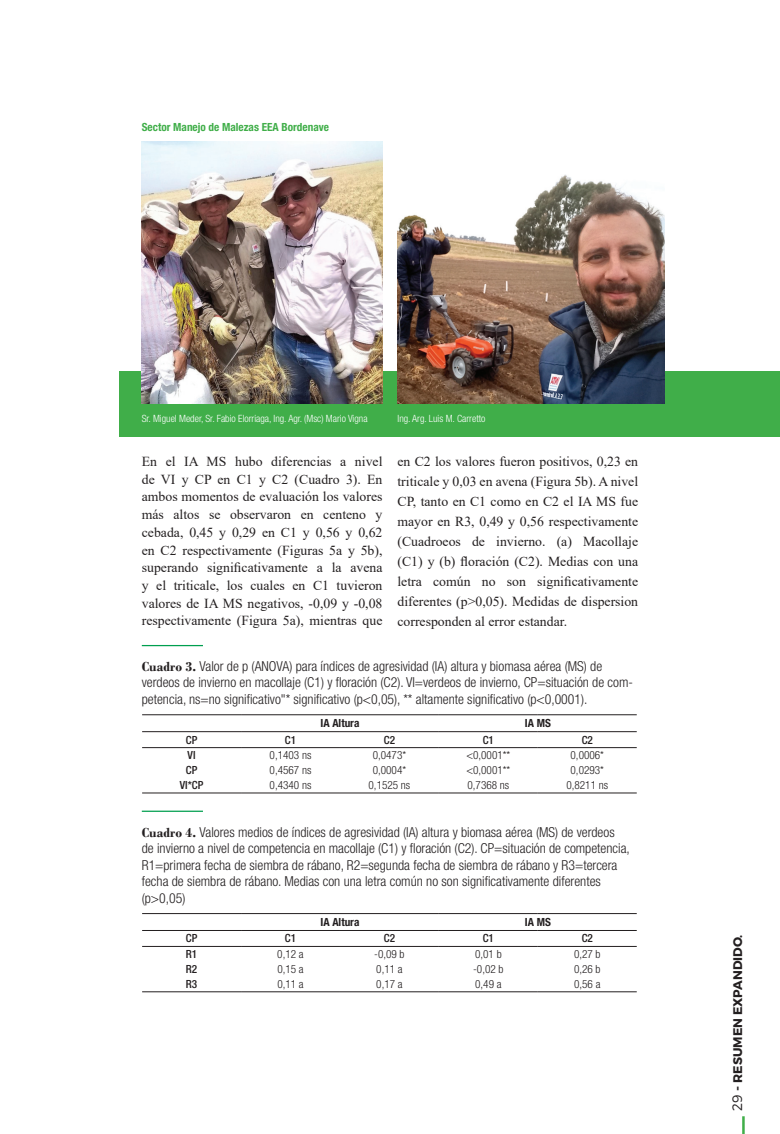
<style>
.page{position:relative;width:780px;height:1134px;background:#fff}
.page>*{position:absolute;margin:0;border:0;box-sizing:border-box;transform-origin:0 0}
.t1{font:13.75px/17.8px "Times New Roman";color:#231f20;text-align:justify}
.t2{font:300 condensed 13.75px/16.5px "Helvetica Neue LT Std";color:#231f20}
.t3{font:700 12.5px "Montserrat";color:#231f20}
.t4{font:300 condensed 11.25px "Helvetica Neue LT Std";color:#231f20}
.t5{font:500 condensed 11.25px "Helvetica Neue LT Std";color:#231f20}
.t6{font:700 condensed 11.25px "Helvetica Neue LT Std";color:#40ae49}
.t7{font:700 condensed 11.25px "Helvetica Neue LT Std";color:#231f20}
.t8{font:300 condensed 10px "Helvetica Neue LT Std";color:#fff}
.s1{font-family:"Bodoni";font-weight:700;font-stretch:normal}
.s2{font-weight:300;font-size:13.75px}
.s3{font-size:13.75px}
</style>
<div class="page">
<hr style="left:142px;top:811px;width:61px;height:1px;background:#009f4f">
<hr style="left:142px;top:913px;width:99px;height:1px;background:#231f20">
<hr style="left:241px;top:913px;width:99px;height:1px;background:#231f20">
<hr style="left:340px;top:913px;width:99px;height:1px;background:#231f20">
<hr style="left:439px;top:913px;width:99px;height:1px;background:#231f20">
<hr style="left:538px;top:913px;width:98px;height:1px;background:#231f20">
<hr style="left:142px;top:930px;width:99px;height:1px;background:#231f20">
<hr style="left:241px;top:930px;width:99px;height:1px;background:#231f20">
<hr style="left:340px;top:930px;width:99px;height:1px;background:#231f20">
<hr style="left:439px;top:930px;width:99px;height:1px;background:#231f20">
<hr style="left:538px;top:930px;width:98px;height:1px;background:#231f20">
<hr style="left:142px;top:946px;width:99px;height:1px;background:#231f20">
<hr style="left:241px;top:946px;width:99px;height:1px;background:#231f20">
<hr style="left:340px;top:946px;width:99px;height:1px;background:#231f20">
<hr style="left:439px;top:946px;width:99px;height:1px;background:#231f20">
<hr style="left:538px;top:946px;width:98px;height:1px;background:#231f20">
<hr style="left:142px;top:991px;width:99px;height:1px;background:#231f20">
<hr style="left:241px;top:991px;width:99px;height:1px;background:#231f20">
<hr style="left:340px;top:991px;width:99px;height:1px;background:#231f20">
<hr style="left:439px;top:991px;width:99px;height:1px;background:#231f20">
<hr style="left:538px;top:991px;width:98px;height:1px;background:#231f20">
<hr style="left:142px;top:645px;width:61px;height:1px;background:#009f4f">
<hr style="left:142px;top:714px;width:99px;height:1px;background:#231f20">
<hr style="left:241px;top:714px;width:99px;height:1px;background:#231f20">
<hr style="left:340px;top:714px;width:99px;height:1px;background:#231f20">
<hr style="left:439px;top:714px;width:99px;height:1px;background:#231f20">
<hr style="left:538px;top:714px;width:98px;height:1px;background:#231f20">
<hr style="left:142px;top:731px;width:99px;height:1px;background:#231f20">
<hr style="left:241px;top:731px;width:99px;height:1px;background:#231f20">
<hr style="left:340px;top:731px;width:99px;height:1px;background:#231f20">
<hr style="left:439px;top:731px;width:99px;height:1px;background:#231f20">
<hr style="left:538px;top:731px;width:98px;height:1px;background:#231f20">
<hr style="left:142px;top:747px;width:99px;height:1px;background:#231f20">
<hr style="left:241px;top:747px;width:99px;height:1px;background:#231f20">
<hr style="left:340px;top:747px;width:99px;height:1px;background:#231f20">
<hr style="left:439px;top:747px;width:99px;height:1px;background:#231f20">
<hr style="left:538px;top:747px;width:98px;height:1px;background:#231f20">
<hr style="left:142px;top:792px;width:99px;height:1px;background:#231f20">
<hr style="left:241px;top:792px;width:99px;height:1px;background:#231f20">
<hr style="left:340px;top:792px;width:99px;height:1px;background:#231f20">
<hr style="left:439px;top:792px;width:99px;height:1px;background:#231f20">
<hr style="left:538px;top:792px;width:98px;height:1px;background:#231f20">
<div style="left:119px;top:371px;width:661px;height:66px;background:#40ae49"></div>
<img style="left:142px;top:142px;width:240px;height:261px">
<img style="left:397px;top:174px;width:267px;height:229px">
<svg style="left:742px;top:1116px;width:2px;height:18px"></svg>
<p class="t6" style="left:142px;top:120px;width:189px">Sector Manejo de Malezas EEA Bordenave</p>
<p class="t8" style="left:142px;top:413px;width:227px">Sr. Miguel Meder, Sr. Fabio Elorriaga, Ing. Agr. (Msc) Mario Vigna</p>
<p class="t8" style="left:397px;top:413px;width:89px">Ing. Arg. Luis M. Carretto</p>
<p class="t1" style="left:142px;top:452px;width:242px">En el IA MS hubo diferencias a nivel de VI y CP en C1 y C2 (Cuadro 3). En ambos momentos de evaluación los valores más altos se observaron en centeno y cebada, 0,45 y 0,29 en C1 y 0,56 y 0,62 en C2 respectivamente (Figuras 5a y 5b), superando significativamente a la avena y el triticale, los cuales en C1 tuvieron valores de IA MS negativos, -0,09 y -0,08 respectivamente (Figura 5a), mientras que</p>
<p class="t1" style="left:397px;top:451px;width:242px;line-height:20px">en C2 los valores fueron positivos, 0,23 en triticale y 0,03 en avena (Figura 5b). A nivel CP, tanto en C1 como en C2 el IA MS fue mayor en R3, 0,49 y 0,56 respectivamente (Cuadroeos de invierno. (a) Macollaje (C1) y (b) floración (C2). Medias con una letra común no son significativamente diferentes (p&gt;0,05). Medidas de dispersion corresponden al error estandar.</p>
<p class="t2" style="left:142px;top:658px;width:492px"><span class="s1">Cuadro 3.</span> Valor de p (ANOVA) para índices de agresividad (IA) altura y biomasa aérea (MS) de verdeos de invierno en macollaje (C1) y floración (C2). VI=verdeos de invierno, CP=situación de com&shy;petencia, ns=no significativo"* significativo (p&lt;0,05), ** altamente significativo (p&lt;0,0001).</p>
<p class="t7" style="left:320px;top:716px;width:40px">IA Altura</p>
<p class="t7" style="left:525px;top:716px;width:28px">IA MS</p>
<p class="t5" style="left:186px;top:733px;width:13px">CP</p>
<p class="t5" style="left:285px;top:733px;width:13px">C1</p>
<p class="t5" style="left:384px;top:733px;width:13px">C2</p>
<p class="t5" style="left:482px;top:733px;width:13px">C1</p>
<p class="t5" style="left:581px;top:733px;width:13px">C2</p>
<p class="t5" style="left:188px;top:748px;width:9px">VI</p>
<p class="t4" style="left:269px;top:749px;width:43px">0,1403 ns</p>
<p class="t4" style="left:372px;top:749px;width:35px">0,0473*</p>
<p class="t4" style="left:466px;top:749px;width:45px">&lt;0,0001**</p>
<p class="t4" style="left:570px;top:749px;width:35px">0,0006*</p>
<p class="t5" style="left:186px;top:764px;width:13px">CP</p>
<p class="t4" style="left:269px;top:764px;width:43px">0,4567 ns</p>
<p class="t4" style="left:372px;top:764px;width:35px">0,0004*</p>
<p class="t4" style="left:466px;top:764px;width:45px">&lt;0,0001**</p>
<p class="t4" style="left:570px;top:764px;width:35px">0,0293*</p>
<p class="t5" style="left:180px;top:779px;width:25px">VI*CP</p>
<p class="t4" style="left:269px;top:779px;width:43px">0,4340 ns</p>
<p class="t4" style="left:368px;top:779px;width:43px">0,1525 ns</p>
<p class="t4" style="left:467px;top:779px;width:43px">0,7368 ns</p>
<p class="t4" style="left:566px;top:779px;width:43px">0,8211 ns</p>
<p class="t2" style="left:142px;top:823px;width:489px"><span class="s1">Cuadro 4.</span> Valores medios de índices de agresividad (IA) altura y biomasa aérea (MS) de verdeos de invierno a nivel de competencia en macollaje (C1) y floración (C2). CP=situación de competencia, R1=primera fecha de siembra de rábano, R2=segunda fecha de siembra de rábano y R3=tercera fecha de siembra de rábano. Medias con una letra común no son significativamente diferentes (p&gt;0,05)</p>
<p class="t7" style="left:320px;top:915px;width:40px">IA Altura</p>
<p class="t7" style="left:525px;top:915px;width:28px">IA MS</p>
<p class="t5" style="left:186px;top:932px;width:13px">CP</p>
<p class="t5" style="left:285px;top:932px;width:13px">C1</p>
<p class="t5" style="left:384px;top:932px;width:13px">C2</p>
<p class="t5" style="left:482px;top:932px;width:13px">C1</p>
<p class="t5" style="left:581px;top:932px;width:13px">C2</p>
<p class="t5" style="left:186px;top:947px;width:13px">R1</p>
<p class="t4" style="left:277px;top:947px;width:28px">0,12 a</p>
<p class="t4" style="left:374px;top:947px;width:32px">-0,09 b</p>
<p class="t4" style="left:475px;top:947px;width:28px">0,01 b</p>
<p class="t4" style="left:574px;top:947px;width:28px">0,27 b</p>
<p class="t5" style="left:186px;top:962px;width:13px">R2</p>
<p class="t4" style="left:277px;top:963px;width:28px">0,15 a</p>
<p class="t4" style="left:376px;top:963px;width:28px">0,11 a</p>
<p class="t4" style="left:473px;top:963px;width:32px">-0,02 b</p>
<p class="t4" style="left:574px;top:963px;width:28px">0,26 b</p>
<p class="t5" style="left:186px;top:977px;width:13px">R3</p>
<p class="t4" style="left:277px;top:978px;width:28px">0,11 a</p>
<p class="t4" style="left:376px;top:978px;width:28px">0,17 a</p>
<p class="t4" style="left:475px;top:978px;width:28px">0,49 a</p>
<p class="t4" style="left:574px;top:978px;width:28px">0,56 a</p>
<p class="t3" style="left:730px;top:1111px;width:178px;rotate:-90deg"><span class="s2">29</span> <span class="s3">-</span> RESUMEN EXPANDIDO.</p>
</div>
